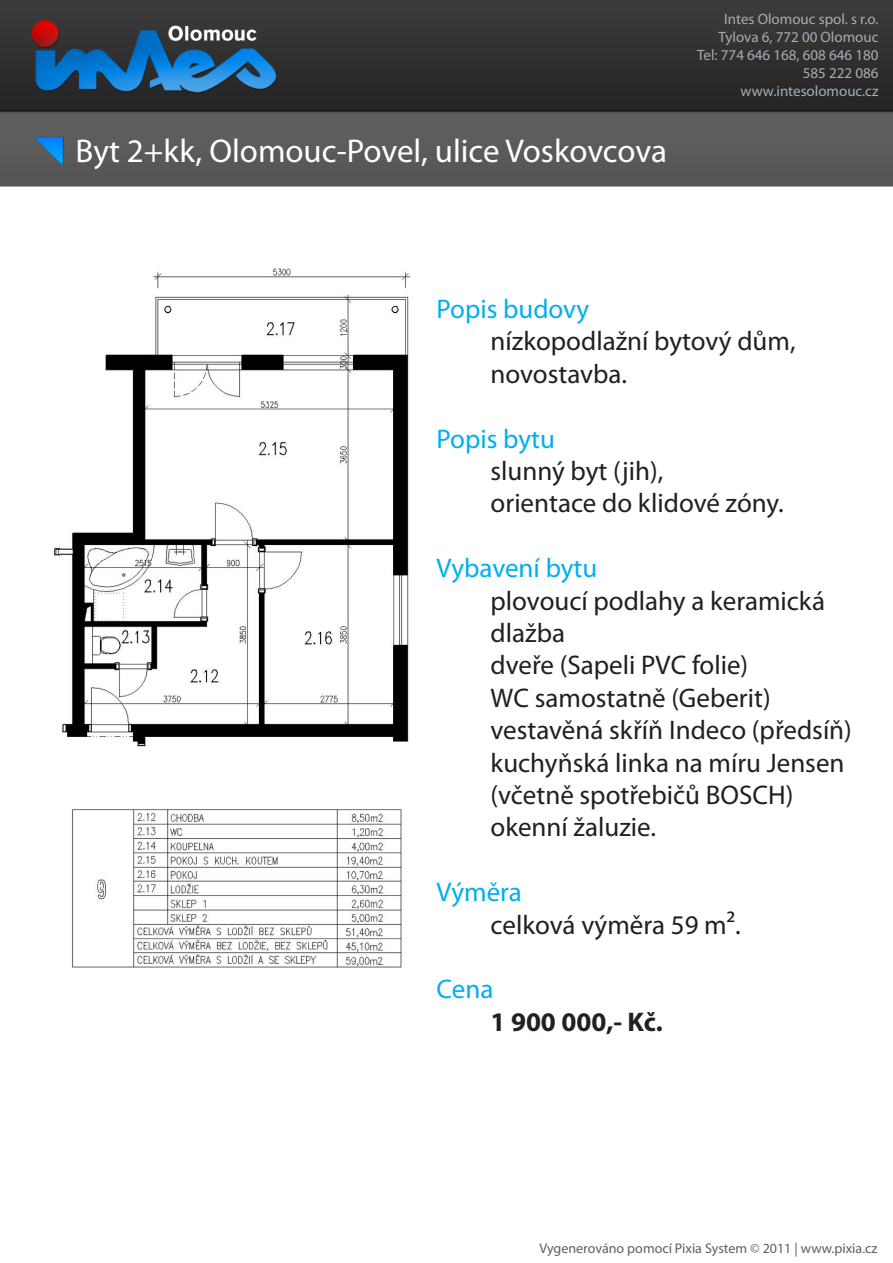
<style>
.page{position:relative;width:893px;height:1263px;background:#fff}
.page>*{position:absolute;margin:0;border:0;box-sizing:border-box;transform-origin:0 0}
.t1{font:33px "Myriad Pro";color:#fff}
.t2{font:27px/32.4px "Myriad Pro";color:#231f20}
.t3{font:27px "Myriad Pro";color:#00aeef}
.t4{font:700 27px "Myriad Pro";color:#231f20}
.t5{font:15px "Myriad Pro";color:#a6adb3}
.t6{font:14.1px "Myriad Pro";color:#5c5f63}
</style>
<div class="page">
<img style="left:0;top:0;width:893px;height:968px">
<p class="t1" style="left:75px;top:130px;width:593px">Byt 2+kk, Olomouc-Povel, ulice Voskovcova</p>
<p class="t5" style="left:724px;top:10px;width:156px">Intes Olomouc spol. s r.o.</p>
<p class="t5" style="left:719px;top:28px;width:161px">Tylova 6, 772 00 Olomouc</p>
<p class="t5" style="left:697px;top:46px;width:183px">Tel: 774 646 168, 608 646 180</p>
<p class="t5" style="left:803px;top:64px;width:77px">585 222 086</p>
<p class="t5" style="left:740px;top:82px;width:139px">www.intesolomouc.cz</p>
<p class="t3" style="left:437px;top:292px;width:154px">Popis budovy</p>
<p class="t2" style="left:491px;top:325px;width:306px">nízkopodlažní bytový dům,</p>
<p class="t2" style="left:491px;top:357px;width:138px">novostavba.</p>
<p class="t3" style="left:437px;top:422px;width:120px">Popis bytu</p>
<p class="t2" style="left:491px;top:454px;width:174px">slunný byt (jih),</p>
<p class="t2" style="left:491px;top:487px;width:295px">orientace do klidové zóny.</p>
<p class="t3" style="left:437px;top:551px;width:162px">Vybavení bytu</p>
<p class="t2" style="left:491px;top:584px;width:336px">plovoucí podlahy a keramická dlažba</p>
<p class="t2" style="left:491px;top:649px;width:259px">dveře (Sapeli PVC folie)</p>
<p class="t2" style="left:491px;top:681px;width:282px">WC samostatně (Geberit)</p>
<p class="t2" style="left:491px;top:713px;width:363px">vestavěná skříň Indeco (předsíň)</p>
<p class="t2" style="left:491px;top:746px;width:355px">kuchyňská linka na míru Jensen (včetně spotřebičů BOSCH)</p>
<p class="t2" style="left:491px;top:811px;width:167px">okenní žaluzie.</p>
<p class="t3" style="left:437px;top:875px;width:87px">Výměra</p>
<p class="t2" style="left:491px;top:908px;width:252px">celková výměra 59 m².</p>
<p class="t3" style="left:437px;top:973px;width:58px">Cena</p>
<p class="t4" style="left:491px;top:1004px;width:174px">1 900 000,- Kč.</p>
<p class="t6" style="left:539px;top:1239px;width:340px">Vygenerováno pomocí Pixia System © 2011 | www.pixia.cz</p>
</div>
